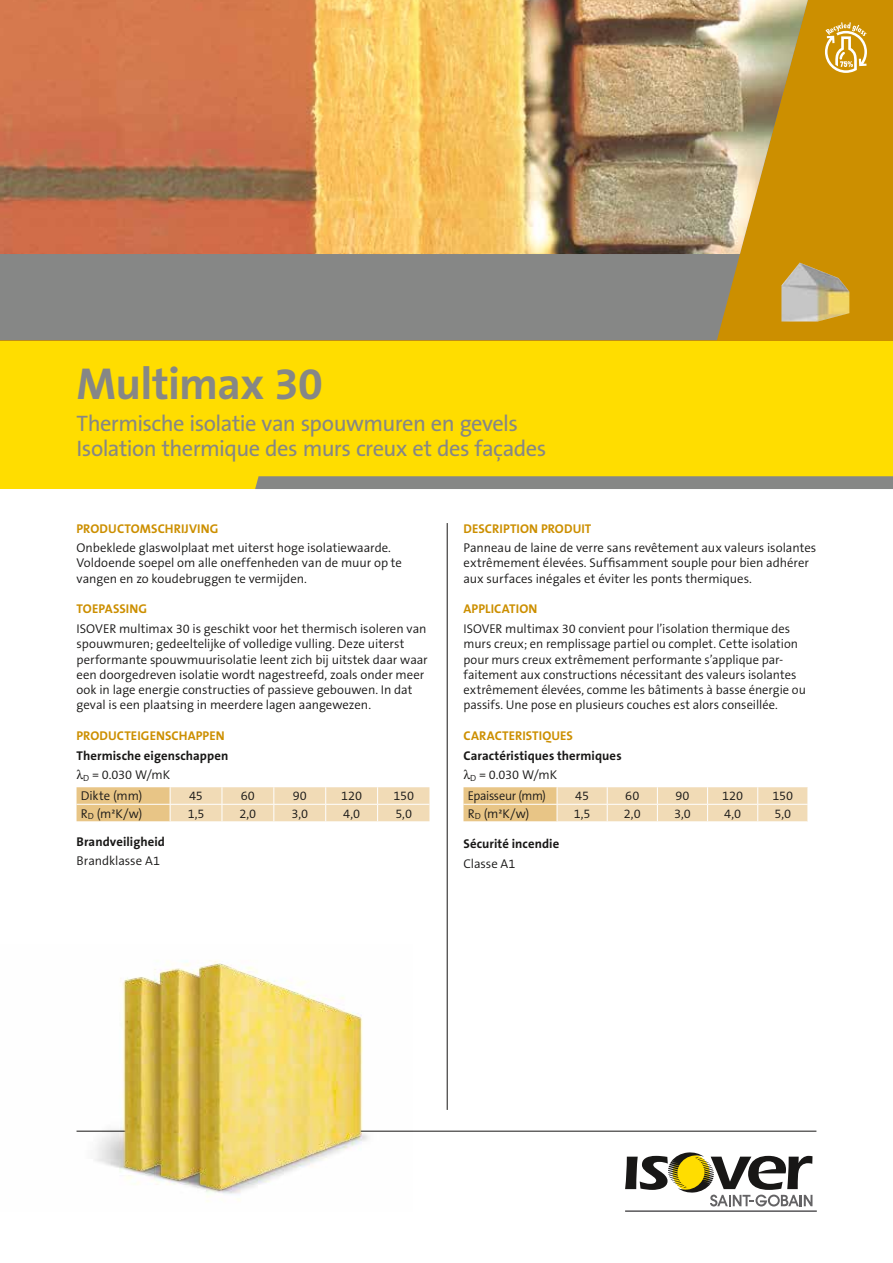
<style>
.page{position:relative;width:893px;height:1263px;background:#fff}
.page>*{position:absolute;margin:0;border:0;box-sizing:border-box;transform-origin:0 0}
.t1{font:700 45px "The Sans B7";letter-spacing:-.015em;color:#868786}
.t2{font:22.5px/25.5px "The Sans B5 Plain";letter-spacing:-.025em;color:#868786}
.t3{font:300 12.75px/15.3px "The Sans B4";color:#181716}
.t4{font:700 12.75px "The Sans B7";letter-spacing:.01em;color:#cc8f00}
.t5{font:700 12.75px "The Sans B7";letter-spacing:.005em;color:#181716}
.t6{font:300 12.75px/21.1px "The Sans B4";letter-spacing:-.025em;color:#181716}
</style>
<div class="page">
<hr style="left:77px;top:1131px;width:739px;height:1px;background:#181716">
<div style="left:0;top:340px;width:893px;height:149px;background:#fd0"></div>
<div style="left:0;top:0;width:893px;height:340px;background:#cc8f00"></div>
<svg style="left:255px;top:476px;width:638px;height:13px;background:#888982"></svg>
<svg style="left:0;top:254px;width:808px;height:86px;background:#8b877b"></svg>
<img style="left:0;top:0;width:808px;height:254px">
<img style="left:781px;top:263px;width:68px;height:58px">
<hr style="left:447px;top:523px;width:1px;height:587px;background:#181716">
<svg style="left:825px;top:22px;width:42px;height:51px"></svg>
<img style="left:76px;top:961px;width:336px;height:241px">
<svg style="left:77px;top:787px;width:352px;height:34px;background:#efd7ad"></svg>
<svg style="left:463px;top:787px;width:345px;height:34px;background:#efd7ad"></svg>
<hr style="left:625px;top:1210px;width:192px;height:2px;background:#646365">
<svg style="left:625px;top:1152px;width:187px;height:54px"></svg>
<h1 class="t1" style="left:77px;top:360px;width:248px">Multimax 30</h1>
<h2 class="t2" style="left:77px;top:411px;width:471px">Thermische isolatie van spouwmuren en gevels<br>Isolation thermique des murs creux et des façades</h2>
<p class="t4" style="left:77px;top:522px;width:143px">PRODUCTOMSCHRIJVING</p>
<p class="t3" style="left:77px;top:541px;width:327px">Onbeklede glaswolplaat met uiterst hoge isolatiewaarde.<br>Voldoende soepel om alle oneffenheden van de muur op te vangen en zo koudebruggen te vermijden.</p>
<p class="t4" style="left:77px;top:602px;width:72px">TOEPASSING</p>
<p class="t3" style="left:77px;top:621px;width:353px">ISOVER multimax 30 is geschikt voor het thermisch isoleren van spouwmuren; gedeeltelijke of volledige vulling. Deze uiterst performante spouwmuurisolatie leent zich bij uitstek daar waar een doorgedreven isolatie wordt nagestreefd, zoals onder meer ook in lage energie constructies of passieve gebouwen. In dat geval is een plaatsing in meerdere lagen aangewezen.</p>
<p class="t4" style="left:77px;top:729px;width:150px">PRODUCTEIGENSCHAPPEN</p>
<p class="t5" style="left:77px;top:748px;width:153px">Thermische eigenschappen</p>
<p class="t3" style="left:81px;top:765px;width:91px;line-height:21.1px"><sub>d</sub> = 0.030 W/mK<br>Dikte (mm)</p>
<p class="t3" style="left:189px;top:789px;width:15px">45</p>
<p class="t3" style="left:241px;top:789px;width:16px">60</p>
<p class="t3" style="left:293px;top:789px;width:16px">90</p>
<p class="t3" style="left:341px;top:789px;width:22px">120</p>
<p class="t3" style="left:393px;top:789px;width:22px">150</p>
<p class="t3" style="left:81px;top:806px;width:63px">R<sub>d</sub> (m²K/w)</p>
<p class="t3" style="left:188px;top:806px;width:18px">1,5</p>
<p class="t3" style="left:239px;top:806px;width:18px">2,0</p>
<p class="t3" style="left:291px;top:806px;width:18px">3,0</p>
<p class="t3" style="left:343px;top:806px;width:18px">4,0</p>
<p class="t3" style="left:395px;top:806px;width:18px">5,0</p>
<p class="t5" style="left:77px;top:835px;width:90px">Brandveiligheid</p>
<p class="t3" style="left:77px;top:854px;width:85px">Brandklasse A1</p>
<p class="t4" style="left:463px;top:522px;width:129px">DESCRIPTION PRODUIT</p>
<p class="t3" style="left:463px;top:541px;width:354px">Panneau de laine de verre sans revêtement aux valeurs isolantes extrêmement élevées. Suffisamment souple pour bien adhérer aux surfaces inégales et éviter les ponts thermiques.</p>
<p class="t4" style="left:463px;top:602px;width:75px">APPLICATION</p>
<p class="t3" style="left:463px;top:621px;width:344px">ISOVER multimax 30 convient pour l’isolation thermique des murs creux; en remplissage partiel ou complet. Cette isolation pour murs creux extrêmement performante s’applique par&shy;faitement aux constructions nécessitant des valeurs isolantes extrêmement élevées, comme les bâtiments à basse énergie ou passifs. Une pose en plusieurs couches est alors conseillée.</p>
<p class="t4" style="left:463px;top:729px;width:111px">CARACTERISTIQUES</p>
<p class="t5" style="left:463px;top:748px;width:160px">Caractéristiques thermiques</p>
<p class="t6" style="left:468px;top:765px;width:91px"><sub>d</sub> = 0.030 W/mK<br>Epaisseur (mm)</p>
<p class="t3" style="left:575px;top:789px;width:15px">45</p>
<p class="t3" style="left:625px;top:789px;width:16px">60</p>
<p class="t3" style="left:675px;top:789px;width:16px">90</p>
<p class="t3" style="left:722px;top:789px;width:22px">120</p>
<p class="t3" style="left:772px;top:789px;width:22px">150</p>
<p class="t3" style="left:468px;top:806px;width:63px">R<sub>d</sub> (m²K/w)</p>
<p class="t3" style="left:574px;top:806px;width:18px">1,5</p>
<p class="t3" style="left:624px;top:806px;width:18px">2,0</p>
<p class="t3" style="left:674px;top:806px;width:18px">3,0</p>
<p class="t3" style="left:724px;top:806px;width:18px">4,0</p>
<p class="t3" style="left:774px;top:806px;width:18px">5,0</p>
<p class="t5" style="left:463px;top:837px;width:97px">Sécurité incendie</p>
<p class="t3" style="left:463px;top:856px;width:54px">Classe A1</p>
</div>
